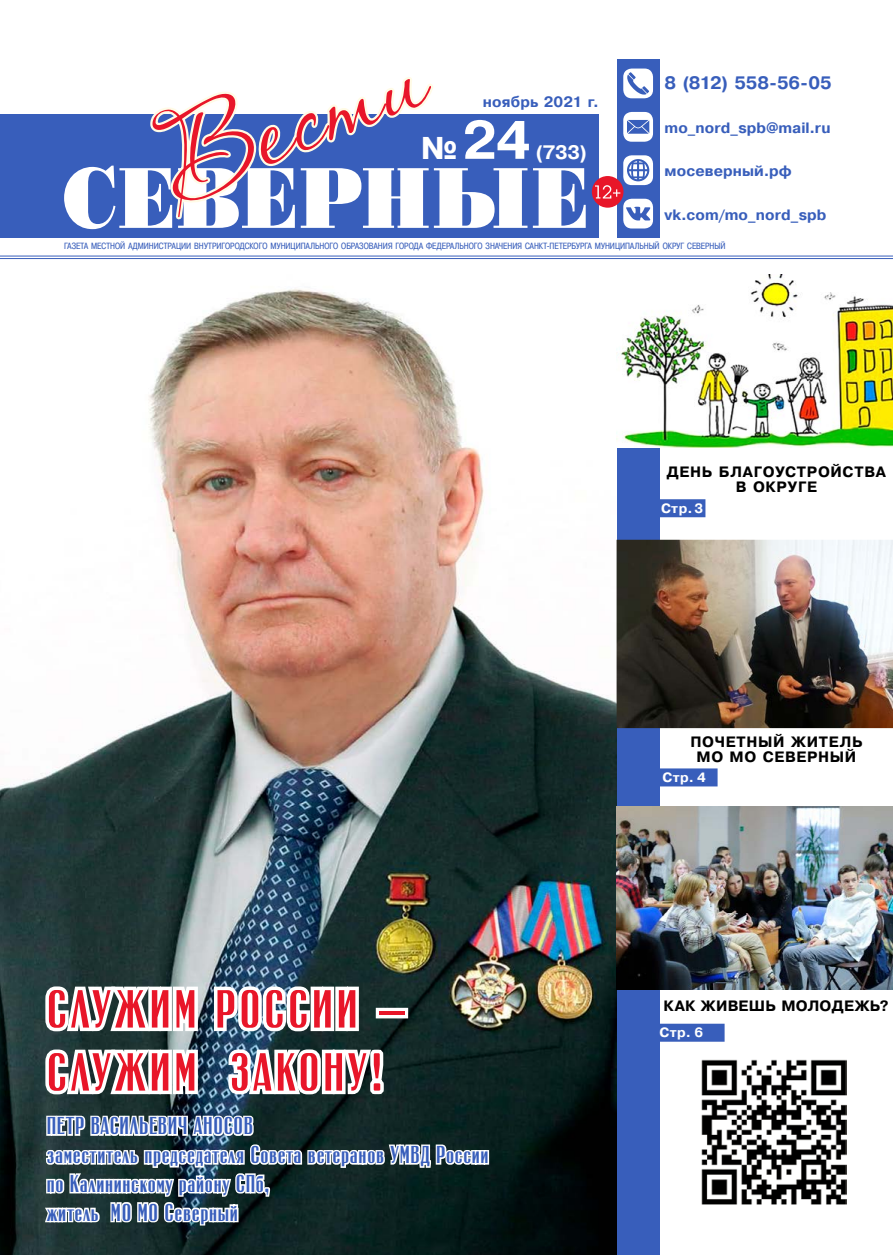
<style>
.page{position:relative;width:893px;height:1255px;background:#fff}
.page>*{position:absolute;margin:0;border:0;box-sizing:border-box;transform-origin:0 0}
.t1{font:700 54px "Pragmatica C";color:#fff}
.t2{font:52.5px/63px "Rubrica";letter-spacing:.075em;color:#e81629}
.t3{font:24px/28.8px "Rubrica";letter-spacing:.03em;color:#385ebb}
.t4{font:700 19.5px "Pragmatica C";color:#fff}
.t5{font:700 18px "Pragmatica C";letter-spacing:-.01em;color:#385ebb}
.t6{font:700 15px "Pragmatica C";letter-spacing:.005em;color:#385ebb}
.t7{font:700 15px/15px "Pragmatica";letter-spacing:.04em;color:#000;text-align:center}
.t8{font:700 15px "Pragmatica";letter-spacing:.02em;color:#000}
.t9{font:700 13.5px "Pragmatica";letter-spacing:.035em;color:#fff}
.t10{font:9px "Pragmatica Cond C";letter-spacing:.005em;color:#385ebb}
.s1{font-size:31.5px}
</style>
<div class="page">
<img style="left:0;top:289px;width:617px;height:965px">
<div style="left:0;top:114px;width:598px;height:124px;background:#385ebb"></div>
<div style="left:617px;top:59px;width:42px;height:179px;background:#385ebb"></div>
<div style="left:623px;top:155px;width:30px;height:30px;background:#fff;border-radius:9px"></div>
<svg style="left:627px;top:159px;width:22px;height:22px"></svg>
<div style="left:623px;top:112px;width:30px;height:30px;background:#fff;border-radius:9px"></div>
<svg style="left:627px;top:120px;width:22px;height:14px"></svg>
<div style="left:623px;top:69px;width:30px;height:29px;background:#fff;border-radius:9px"></div>
<svg style="left:627px;top:72px;width:22px;height:23px"></svg>
<div style="left:623px;top:199px;width:30px;height:29px;background:#fff;border-radius:9px"></div>
<svg style="left:626px;top:207px;width:24px;height:13px"></svg>
<div style="left:592px;top:176px;width:31px;height:32px;background:#e81629;border-radius:50%"></div>
<svg style="left:595px;top:185px;width:25px;height:13px"></svg>
<hr style="left:0;top:258px;width:893px;height:1px;background:#385ebb">
<hr style="left:0;top:256px;width:893px;height:1px;background:#385ebb">
<div style="left:617px;top:274px;width:42px;height:980px;background:#385ebb"></div>
<img style="left:702px;top:1059px;width:145px;height:145px">
<svg style="left:147px;top:77px;width:286px;height:183px"></svg>
<svg style="left:64px;top:79px;width:522px;height:150px"></svg>
<div style="left:659px;top:768px;width:59px;height:18px;background:#385ebb"></div>
<div style="left:659px;top:499px;width:46px;height:18px;background:#385ebb"></div>
<div style="left:659px;top:1023px;width:66px;height:18px;background:#385ebb"></div>
<img style="left:617px;top:807px;width:276px;height:182px">
<img style="left:617px;top:274px;width:276px;height:173px">
<img style="left:617px;top:539px;width:276px;height:189px">
<svg style="left:42px;top:982px;width:159px;height:54px"></svg>
<svg style="left:210px;top:982px;width:152px;height:52px"></svg>
<svg style="left:42px;top:1045px;width:449px;height:189px"></svg>
<h3 class="t6" style="left:483px;top:94px;width:118px">ноябрь 2021 г.</h3>
<h1 class="t1" style="left:421px;top:110px;width:111px"><span class="s1">№</span>24</h1>
<h3 class="t4" style="left:535px;top:141px;width:53px">(733)</h3>
<h3 class="t5" style="left:664px;top:73px;width:169px">8 (812) 558-56-05</h3>
<h3 class="t6" style="left:664px;top:119px;width:168px">mo_nord_spb@mail.ru</h3>
<h3 class="t6" style="left:664px;top:162px;width:129px">мосеверный.рф</h3>
<h3 class="t6" style="left:664px;top:206px;width:163px">vk.com/mo_nord_spb</h3>
<p class="t10" style="left:64px;top:241px;width:663px">ГАЗЕТА МЕСТНОЙ АДМИНИСТРАЦИИ ВНУТРИГОРОДСКОГО МУНИЦИПАЛЬНОГО ОБРАЗОВАНИЯ ГОРОДА ФЕДЕРАЛЬНОГО ЗНАЧЕНИЯ САНКТ-ПЕТЕРБУРГА МУНИЦИПАЛЬНЫЙ ОКРУГ СЕВЕРНЫЙ</p>
<h3 class="t7" style="left:667px;top:465px;width:221px">ДЕНЬ БЛАГОУСТРОЙСТВА<br>В ОКРУГЕ</h3>
<h3 class="t9" style="left:661px;top:499px;width:44px">Стр. 3</h3>
<h3 class="t7" style="left:690px;top:734px;width:174px">ПОЧЕТНЫЙ ЖИТЕЛЬ<br>МО МО СЕВЕРНЫЙ</h3>
<h2 class="t2" style="left:47px;top:978px;width:360px">СЛУЖИМ РОССИИ –<br>СЛУЖИМ ЗАКОНУ!</h2>
<h3 class="t3" style="left:47px;top:1111px;width:443px">ПЕТР ВАСИЛЬЕВИЧ АНОСОВ<br>заместитель председателя Совета ветеранов УМВД России по Калининскому району СПб,<br>житель МО МО Северный</h3>
<h3 class="t9" style="left:662px;top:768px;width:45px">Стр. 4</h3>
<h3 class="t8" style="left:663px;top:996px;width:227px">КАК ЖИВЕШЬ МОЛОДЕЖЬ?</h3>
<h3 class="t9" style="left:659px;top:1023px;width:45px">Стр. 6</h3>
</div>
